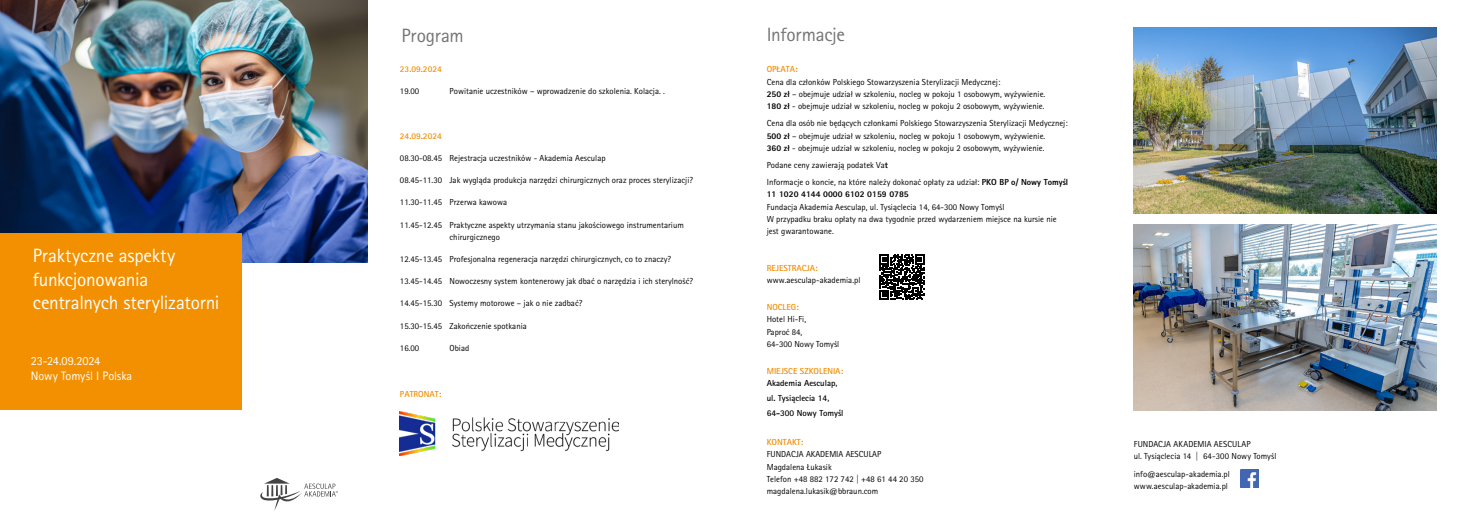
<style>
.page{position:relative;width:1469px;height:521px;background:#fff}
.page>*{position:absolute;margin:0;border:0;box-sizing:border-box;transform-origin:0 0}
.t1{font:19.25px/23.1px "Rotis Sans Serif Pro";letter-spacing:-.015em;color:#fff}
.t2{font:19.25px "Rotis Sans Serif Pro";letter-spacing:-.015em;color:#757474}
.t3{font:12.25px/14.7px "Rotis Sans Serif Pro";letter-spacing:-.01em;color:#fff}
.t4{font:8.75px/12.2px "Rotis Sans Serif Pro";color:#000}
.t5{font:700 8.75px "Rotis Sans Serif Pro";color:#f28c00}
.t6{font:700 8.75px/14.7px "Rotis Sans Serif Pro";color:#000}
.t7{font:800 8.75px "Rotis Sans Serif Pro";color:#000}
.s1{font-weight:800}
</style>
<div class="page">
<img style="left:400px;top:412px;width:218px;height:44px">
<svg style="left:879px;top:255px;width:45px;height:45px"></svg>
<svg style="left:260px;top:478px;width:78px;height:33px"></svg>
<img style="left:0;top:0;width:368px;height:263px">
<div style="left:0;top:234px;width:241px;height:176px;background:#f39001"></div>
<img style="left:1240px;top:470px;width:18px;height:18px">
<img style="left:1133px;top:224px;width:303px;height:186px">
<img style="left:1133px;top:27px;width:303px;height:186px">
<h1 class="t1" style="left:33px;top:245px;width:188px">Praktyczne aspekty funkcjonowania centralnych sterylizatorni</h1>
<h2 class="t3" style="left:31px;top:354px;width:103px">23-24.09.2024<br>Nowy Tomyśl I Polska</h2>
<h1 class="t2" style="left:401px;top:24px;width:64px">Program</h1>
<p class="t5" style="left:400px;top:64px;width:43px">23.09.2024</p>
<p class="t4" style="left:400px;top:85px;width:21px">19.00</p>
<p class="t4" style="left:449px;top:85px;width:217px">Powitanie uczestników – wprowadzenie do szkolenia. Kolacja. .</p>
<p class="t5" style="left:400px;top:130px;width:43px">24.09.2024</p>
<p class="t4" style="left:400px;top:152px;width:207px">08.30-08.45 Rejestracja uczestników - Akademia Aesculap</p>
<p class="t4" style="left:400px;top:174px;width:294px">08.45-11.30 Jak wygląda produkcja narzędzi chirurgicznych oraz proces sterylizacji?</p>
<p class="t4" style="left:400px;top:196px;width:109px">11.30-11.45 Przerwa kawowa</p>
<p class="t4" style="left:449px;top:219px;width:236px;text-indent:-50px">11.45-12.45 Praktyczne aspekty utrzymania stanu jakościowego instrumentarium chirurgicznego</p>
<p class="t4" style="left:400px;top:253px;width:273px">12.45-13.45 Profesjonalna regeneracja narzędzi chirurgicznych, co to znaczy?</p>
<p class="t4" style="left:400px;top:275px;width:294px">13.45-14.45 Nowoczesny system kontenerowy jak dbać o narzędzia i ich sterylność?</p>
<p class="t4" style="left:400px;top:297px;width:184px">14.45-15.30 Systemy motorowe – jak o nie zadbać?</p>
<p class="t4" style="left:400px;top:319px;width:128px">15.30-15.45 Zakończenie spotkania</p>
<p class="t4" style="left:400px;top:342px;width:21px">16.00</p>
<p class="t4" style="left:449px;top:342px;width:21px">Obiad</p>
<p class="t5" style="left:400px;top:389px;width:43px">PATRONAT:</p>
<h1 class="t2" style="left:766px;top:23px;width:80px">Informacje</h1>
<p class="t5" style="left:766px;top:64px;width:32px">OPŁATA:</p>
<p class="t4" style="left:766px;top:76px;width:280px">Cena dla członków Polskiego Stowarzyszenia Sterylizacji Medycznej:<br><span class="s1">250 zł</span> – obejmuje udział w szkoleniu, nocleg w pokoju 1 osobowym, wyżywienie.<br><span class="s1">180 zł</span> - obejmuje udział w szkoleniu, nocleg w pokoju 2 osobowym, wyżywienie.</p>
<p class="t4" style="left:766px;top:117px;width:302px">Cena dla osób nie będących członkami Polskiego Stowarzyszenia Sterylizacji Medycznej:<br><span class="s1">500 zł</span> – obejmuje udział w szkoleniu, nocleg w pokoju 1 osobowym, wyżywienie.<br><span class="s1">360 zł</span> - obejmuje udział w szkoleniu, nocleg w pokoju 2 osobowym, wyżywienie.</p>
<p class="t4" style="left:766px;top:156px;width:303px;line-height:17.2px">Podane ceny zawierają podatek Va<span class="s1">t<br></span>Informacje o koncie, na które należy dokonać opłaty za udział: <span class="s1">PKO BP o/ Nowy Tomyśl</span></p>
<p class="t7" style="left:766px;top:189px;width:144px">11 1020 4144 0000 6102 0159 0785</p>
<p class="t4" style="left:766px;top:201px;width:291px">Fundacja Akademia Aesculap, ul. Tysiąclecia 14, 64-300 Nowy Tomyśl<br>W przypadku braku opłaty na dwa tygodnie przed wydarzeniem miejsce na kursie nie jest gwarantowane.</p>
<p class="t5" style="left:766px;top:262px;width:52px">REJESTRACJA:</p>
<p class="t4" style="left:766px;top:274px;width:95px">www.aesculap-akademia.pl</p>
<p class="t5" style="left:766px;top:302px;width:34px">NOCLEG:</p>
<p class="t4" style="left:766px;top:313px;width:74px">Hotel Hi-Fi,<br>Paproć 84,<br>64-300 Nowy Tomyśl</p>
<p class="t5" style="left:766px;top:365px;width:78px">MIEJSCE SZKOLENIA:</p>
<p class="t6" style="left:766px;top:376px;width:78px">Akademia Aesculap, ul. Tysiąclecia 14,<br>64-300 Nowy Tomyśl</p>
<p class="t5" style="left:766px;top:437px;width:38px">KONTAKT:</p>
<p class="t4" style="left:766px;top:448px;width:158px">FUNDACJA AKADEMIA AESCULAP<br>Magdalena Łukasik<br>Telefon +48 882 172 742 | +48 61 44 20 350 magdalena.lukasik@bbraun.com</p>
<p class="t4" style="left:1133px;top:438px;width:144px">FUNDACJA AKADEMIA AESCULAP<br>ul. Tysiąclecia 14 | 64-300 Nowy Tomyśl</p>
<p class="t4" style="left:1133px;top:468px;width:98px">info@aesculap-akademia.pl www.aesculap-akademia.pl</p>
</div>
